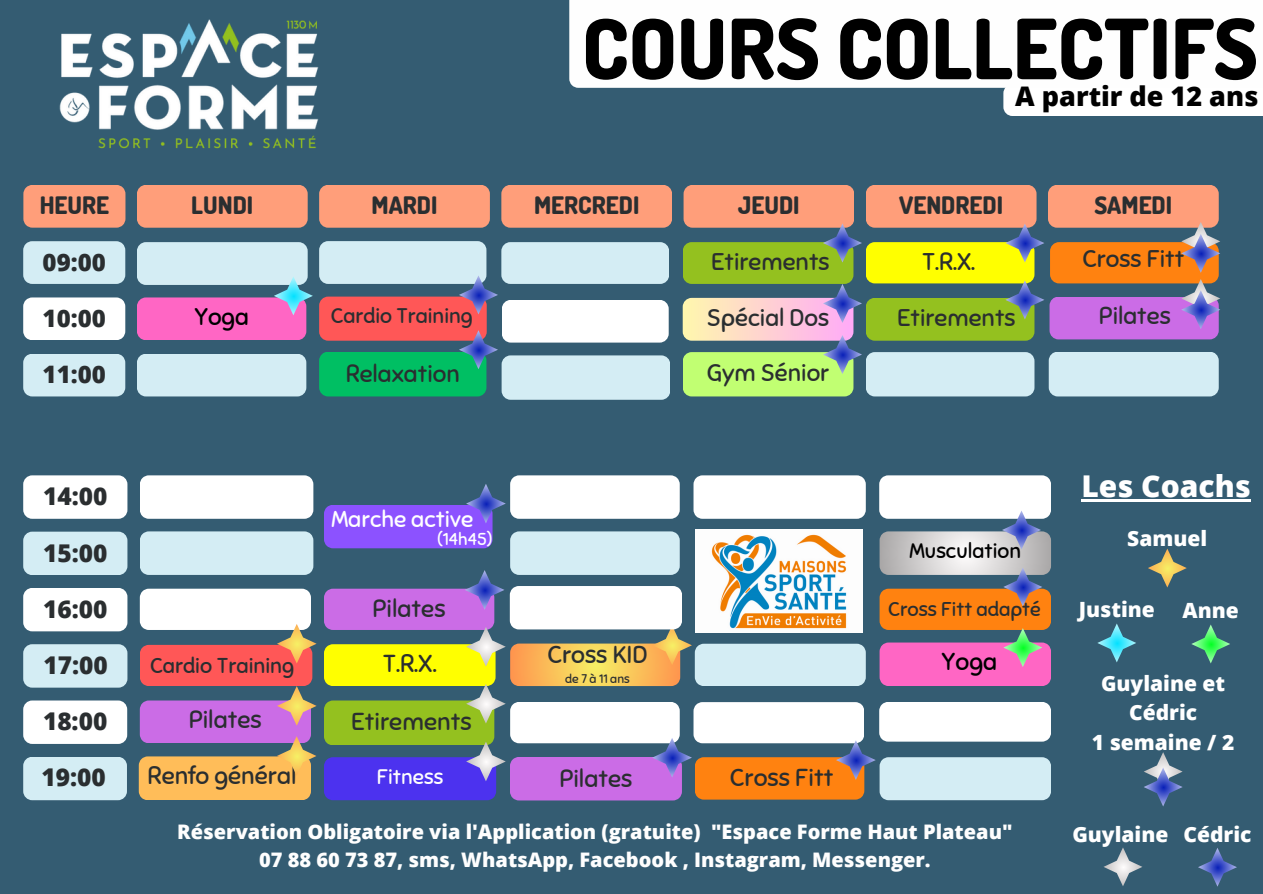
<style>
.page{position:relative;width:1263px;height:894px;background:#fff}
.page>*{position:absolute;margin:0;border:0;box-sizing:border-box;transform-origin:0 0}
.t1{font:800 82.95px "Dosis";color:#000}
.t2{font:800 30px "Open Sans";color:#fff}
.t3{font:800 27px "Open Sans";color:#000}
.t4{font:24.45px "Sniglet";color:#2a2e30}
.t5{font:800 24.45px "Open Sans";color:#2a2e30}
.t6{font:24.45px "Sniglet";color:#000}
.t7{font:24.15px "Sniglet";color:#2a2e30}
.t8{font:800 24.15px "Dosis";color:#2a2e30}
.t9{font:24.15px "Sniglet";color:#000}
.t10{font:800 24px "Open Sans";color:#2a2e30}
.t11{font:800 24px "Dosis";color:#2a2e30}
.t12{font:22.95px "Sniglet";color:#fff}
.t13{font:21.45px "Sniglet";color:#2a2e30}
.t14{font:21.15px "Sniglet";color:#2a2e30}
.t15{font:800 21px/29.2px "Open Sans";color:#fff;text-align:center}
.t16{font:21px "Sniglet";color:#000}
.t17{font:21px "Sniglet";color:#fefefe}
.t18{font:800 19.95px "Open Sans";color:#fefefe}
.t19{font:19.95px "Sniglet";color:#2a2e30}
.t20{font:17.25px "Sniglet";color:#fff}
.t21{font:12.3px "Sniglet";letter-spacing:.105em;color:#2a2e30}
</style>
<div class="page">
<div style="left:0;top:0;width:1263px;height:893px;background:#345c72"></div>
<div style="left:137px;top:242px;width:171px;height:43px;background:#d4edf4;border-radius:9px"></div>
<div style="left:137px;top:353px;width:169px;height:43px;background:#d4edf4;border-radius:9px"></div>
<div style="left:866px;top:352px;width:168px;height:44px;background:#d4edf4;border-radius:9px"></div>
<div style="left:140px;top:531px;width:173px;height:43px;background:#d4edf4"></div>
<div style="left:23px;top:187px;width:102px;height:40px;background:#ff9e7a"></div>
<div style="left:137px;top:185px;width:171px;height:43px;background:#ff9e7a;border-radius:9px"></div>
<div style="left:23px;top:241px;width:102px;height:43px;background:#d4edf4"></div>
<div style="left:23px;top:297px;width:102px;height:43px;background:#fff"></div>
<div style="left:23px;top:354px;width:102px;height:42px;background:#d4edf4"></div>
<div style="left:23px;top:531px;width:104px;height:44px;background:#d4edf4;border-radius:9px"></div>
<div style="left:23px;top:587px;width:104px;height:44px;background:#fff;border-radius:9px"></div>
<div style="left:23px;top:700px;width:104px;height:43px;background:#fff;border-radius:9px"></div>
<div style="left:23px;top:644px;width:104px;height:43px;background:#d4edf4;border-radius:9px"></div>
<div style="left:319px;top:185px;width:171px;height:43px;background:#ff9e7a;border-radius:9px"></div>
<div style="left:319px;top:296px;width:168px;height:44px;background:#ff5757;border-radius:9px"></div>
<div style="left:501px;top:185px;width:171px;height:43px;background:#ff9e7a;border-radius:9px"></div>
<div style="left:684px;top:185px;width:170px;height:43px;background:#ff9e7a;border-radius:9px"></div>
<div style="left:683px;top:242px;width:170px;height:42px;background:#94c11f;border-radius:9px"></div>
<div style="left:866px;top:185px;width:170px;height:43px;background:#ff9e7a;border-radius:9px"></div>
<div style="left:866px;top:242px;width:168px;height:41px;background:#ff0;border-radius:9px"></div>
<div style="left:137px;top:297px;width:169px;height:43px;background:#ff66c4;border-radius:9px"></div>
<div style="left:683px;top:298px;width:170px;height:42px;background:linear-gradient(to right,#fff7ad,#ffabf7);border-radius:9px"></div>
<div style="left:683px;top:352px;width:170px;height:44px;background:#c1ff72;border-radius:9px"></div>
<div style="left:1003px;top:88px;width:260px;height:28px;background:#fff"></div>
<div style="left:569px;top:0;width:694px;height:88px;background:#fefefe"></div>
<div style="left:23px;top:756px;width:104px;height:44px;background:#d4edf4;border-radius:9px"></div>
<div style="left:319px;top:351px;width:167px;height:45px;background:#00bf63;border-radius:9px"></div>
<div style="left:866px;top:298px;width:168px;height:42px;background:#94c11f;border-radius:9px"></div>
<div style="left:501px;top:242px;width:168px;height:42px;background:#d4edf4;border-radius:9px"></div>
<div style="left:319px;top:241px;width:167px;height:43px;background:#d4edf4;border-radius:9px"></div>
<div style="left:1049px;top:351px;width:170px;height:45px;background:#d4edf4;border-radius:9px"></div>
<div style="left:1048px;top:185px;width:171px;height:43px;background:#ff9e7a;border-radius:9px"></div>
<div style="left:140px;top:475px;width:173px;height:43px;background:#fff"></div>
<div style="left:23px;top:475px;width:104px;height:43px;background:#fff;border-radius:9px"></div>
<div style="left:1050px;top:242px;width:169px;height:41px;background:#ff8210;border-radius:9px"></div>
<svg style="left:139px;top:588px;width:178px;height:212px"></svg>
<svg style="left:274px;top:276px;width:39px;height:39px"></svg>
<svg style="left:459px;top:275px;width:39px;height:39px"></svg>
<svg style="left:459px;top:330px;width:39px;height:39px"></svg>
<svg style="left:823px;top:223px;width:39px;height:39px"></svg>
<svg style="left:823px;top:284px;width:39px;height:39px"></svg>
<svg style="left:823px;top:335px;width:39px;height:39px"></svg>
<svg style="left:1005px;top:223px;width:39px;height:39px"></svg>
<svg style="left:1005px;top:280px;width:39px;height:39px"></svg>
<svg style="left:1181px;top:222px;width:39px;height:51px"></svg>
<div style="left:1049px;top:296px;width:170px;height:43px;background:#cb6ce6;border-radius:9px"></div>
<svg style="left:1181px;top:279px;width:39px;height:50px"></svg>
<svg style="left:1097px;top:623px;width:39px;height:39px"></svg>
<svg style="left:1103px;top:847px;width:39px;height:39px"></svg>
<svg style="left:1198px;top:848px;width:39px;height:38px"></svg>
<svg style="left:1148px;top:548px;width:39px;height:39px"></svg>
<svg style="left:1144px;top:752px;width:39px;height:54px"></svg>
<svg style="left:1191px;top:624px;width:39px;height:39px"></svg>
<img style="left:27px;top:19px;width:299px;height:168px">
<div style="left:502px;top:300px;width:167px;height:42px;background:#fff;border-radius:9px"></div>
<div style="left:502px;top:355px;width:168px;height:44px;background:#d4edf4;border-radius:9px"></div>
<svg style="left:324px;top:475px;width:727px;height:325px"></svg>
<img style="left:695px;top:530px;width:167px;height:102px">
<hr style="left:1081px;top:499px;width:170px;height:2px;background:#fff">
<h6 class="t1" style="left:582px;top:-6px;width:677px">COURS COLLECTIFS</h6>
<p class="t3" style="left:1015px;top:78px;width:245px">A partir de 12 ans</p>
<p class="t8" style="left:371px;top:189px;width:67px">MARDI</p>
<h6 class="t8" style="left:534px;top:189px;width:107px">MERCREDI</h6>
<h2 class="t8" style="left:1094px;top:189px;width:79px">SAMEDI</h2>
<p class="t11" style="left:40px;top:189px;width:71px">HEURE</p>
<h3 class="t8" style="left:191px;top:189px;width:63px">LUNDI</h3>
<h3 class="t10" style="left:43px;top:245px;width:65px">09:00</h3>
<h3 class="t10" style="left:43px;top:301px;width:65px">10:00</h3>
<h5 class="t10" style="left:43px;top:357px;width:65px">11:00</h5>
<h1 class="t8" style="left:738px;top:189px;width:63px">JEUDI</h1>
<h2 class="t7" style="left:711px;top:246px;width:120px">Etirements</h2>
<h3 class="t8" style="left:899px;top:189px;width:105px">VENDREDI</h3>
<h3 class="t7" style="left:922px;top:247px;width:54px">T.R.X.</h3>
<p class="t7" style="left:1082px;top:244px;width:103px">Cross Fitt</p>
<p class="t7" style="left:1099px;top:301px;width:73px">Pilates</p>
<h6 class="t14" style="left:331px;top:303px;width:143px">Cardio Training</h6>
<h6 class="t9" style="left:194px;top:302px;width:56px">Yoga</h6>
<h6 class="t7" style="left:707px;top:302px;width:124px">Spécial Dos</h6>
<h5 class="t7" style="left:897px;top:302px;width:120px">Etirements</h5>
<h3 class="t7" style="left:707px;top:358px;width:124px">Gym Sénior</h3>
<h5 class="t7" style="left:346px;top:359px;width:115px">Relaxation</h5>
<h5 class="t5" style="left:43px;top:479px;width:66px">14:00</h5>
<p class="t2" style="left:1081px;top:465px;width:171px">Les Coachs</p>
<p class="t12" style="left:331px;top:504px;width:144px">Marche active</p>
<h5 class="t5" style="left:43px;top:535px;width:66px">15:00</h5>
<h5 class="t5" style="left:43px;top:591px;width:66px">16:00</h5>
<p class="t20" style="left:437px;top:528px;width:57px">(14h45)</p>
<h5 class="t4" style="left:373px;top:593px;width:75px">Pilates</h5>
<p class="t16" style="left:909px;top:538px;width:113px">Musculation</p>
<p class="t19" style="left:888px;top:596px;width:154px">Cross Fitt adapté</p>
<h4 class="t15" style="left:1127px;top:523px;width:81px">Samuel</h4>
<h6 class="t15" style="left:1079px;top:594px;width:78px">Justine</h6>
<h6 class="t15" style="left:1182px;top:595px;width:58px">Anne</h6>
<p class="t5" style="left:43px;top:647px;width:66px">17:00</p>
<h6 class="t13" style="left:150px;top:652px;width:146px">Cardio Training</h6>
<h5 class="t4" style="left:383px;top:648px;width:55px">T.R.X.</h5>
<h6 class="t4" style="left:547px;top:639px;width:102px">Cross KID</h6>
<h6 class="t21" style="left:565px;top:671px;width:66px">de7à11ans</h6>
<h6 class="t5" style="left:43px;top:704px;width:66px">18:00</h6>
<h6 class="t5" style="left:42px;top:759px;width:66px">19:00</h6>
<h4 class="t4" style="left:189px;top:704px;width:75px">Pilates</h4>
<h6 class="t4" style="left:148px;top:760px;width:150px">Renfo général</h6>
<h3 class="t4" style="left:730px;top:762px;width:105px">Cross Fitt</h3>
<h6 class="t4" style="left:351px;top:706px;width:122px">Etirements</h6>
<h6 class="t4" style="left:559px;top:763px;width:75px">Pilates</h6>
<h5 class="t17" style="left:377px;top:764px;width:68px">Fitness</h5>
<h6 class="t6" style="left:942px;top:646px;width:57px">Yoga</h6>
<p class="t15" style="left:1101px;top:668px;width:126px">Guylaine et<br>Cédric</p>
<p class="t15" style="left:1092px;top:726px;width:144px">1 semaine / 2</p>
<p class="t18" style="left:177px;top:817px;width:837px">Réservation Obligatoire via l'Application (gratuite) "Espace Forme Haut Plateau"</p>
<p class="t18" style="left:259px;top:845px;width:673px">07 88 60 73 87, sms, WhatsApp, Facebook , Instagram, Messenger.</p>
<p class="t15" style="left:1072px;top:819px;width:98px">Guylaine</p>
<p class="t15" style="left:1183px;top:818px;width:70px">Cédric</p>
</div>
